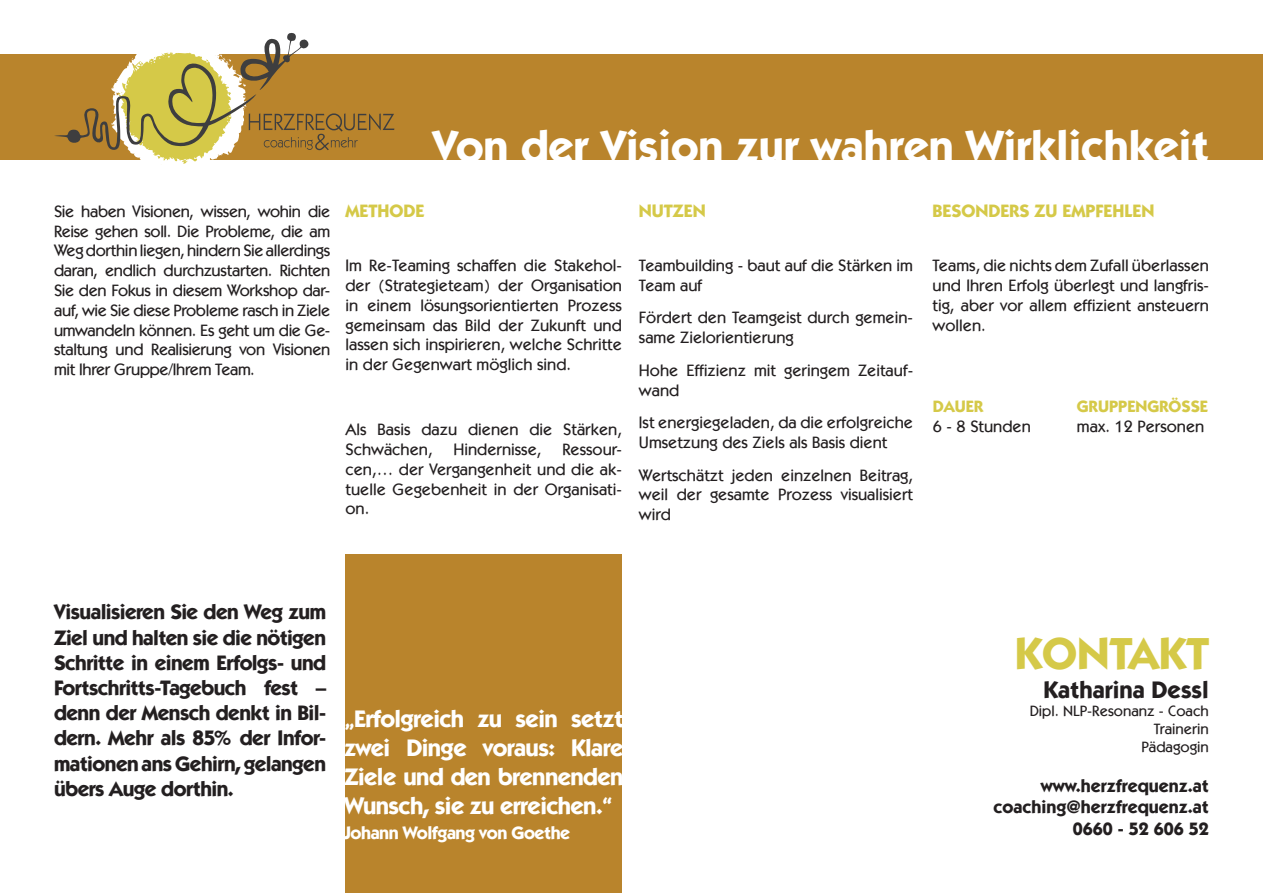
<style>
.page{position:relative;width:1263px;height:893px;background:#fff}
.page>*{position:absolute;margin:0;border:0;box-sizing:border-box;transform-origin:0 0}
.t1{font:700 45px "Itc Kabel LT";color:#fff}
.t2{font:700 45px "Itc Kabel LT";color:#d5c948}
.t3{font:700 24px/28.8px "Itc Kabel LT";letter-spacing:-.025em;color:#fff;text-align:justify}
.t4{font:700 24px "Itc Kabel LT";color:#231f20}
.t5{font:700 21px/25.2px "Itc Kabel LT";letter-spacing:-.025em;color:#231f20;text-align:justify}
.t6{font:700 18px/21.6px "Itc Kabel LT";color:#231f20;text-align:right}
.t7{font:700 18px "Itc Kabel LT";color:#d5c948}
.t8{font:700 18px "Itc Kabel LT";letter-spacing:-.025em;color:#fff}
.t9{font:500 16.5px/19.8px "Itc Kabel LT";color:#231f20;text-align:justify}
.t10{font:700 16.5px "Itc Kabel LT";color:#d5c948}
.t11{font:500 15px/18px "Itc Kabel LT";color:#231f20;text-align:right}
</style>
<div class="page">
<div style="left:345px;top:555px;width:277px;height:338px;background:#b9842c"></div>
<div style="left:0;top:54px;width:1263px;height:105px;background:#b9842c"></div>
<svg style="left:54px;top:33px;width:340px;height:131px"></svg>
<h1 class="t1" style="left:433px;top:119px;width:778px">Von der Vision zur wahren Wirklichkeit</h1>
<p class="t9" style="left:54px;top:201px;width:278px">Sie haben Visionen, wissen, wohin die Reise gehen soll. Die Probleme, die am Weg dorthin liegen, hindern Sie allerdings daran, endlich durchzustarten. Richten Sie den Fokus in diesem Workshop dar&shy;auf, wie Sie diese Probleme rasch in Ziele umwandeln können. Es geht um die Ge&shy;staltung und Realisierung von Visionen mit Ihrer Gruppe/Ihrem Team.</p>
<p class="t7" style="left:345px;top:200px;width:81px">METHODE</p>
<p class="t9" style="left:345px;top:256px;width:278px">Im Re-Teaming schaffen die Stakehol&shy;der (Strategieteam) der Organisation in einem lösungsorientierten Prozess gemeinsam das Bild der Zukunft und lassen sich inspirieren, welche Schritte in der Gegenwart möglich sind.</p>
<p class="t9" style="left:345px;top:420px;width:278px">Als Basis dazu dienen die Stärken,<br>Schwächen,</p>
<p class="t9" style="left:453px;top:439px;width:90px">Hindernisse,</p>
<p class="t9" style="left:345px;top:439px;width:278px;text-indent:217px">Ressour&shy;cen,… der Vergangenheit und die ak&shy;tuelle Gegebenheit in der Organisati&shy;on.</p>
<p class="t7" style="left:639px;top:200px;width:68px">NUTZEN</p>
<p class="t9" style="left:639px;top:256px;width:276px">Teambuilding - baut auf die Stärken im<br>Team auf</p>
<p class="t9" style="left:639px;top:308px;width:276px">Fördert den Teamgeist durch gemein&shy;same Zielorientierung</p>
<p class="t9" style="left:639px;top:360px;width:276px">Hohe Effizienz mit geringem Zeitauf&shy;wand</p>
<p class="t9" style="left:639px;top:413px;width:276px">Ist energiegeladen, da die erfolgreiche<br>Umsetzung des Ziels als Basis dient</p>
<p class="t9" style="left:639px;top:465px;width:276px">Wertschätzt jeden einzelnen Beitrag, weil der gesamte Prozess visualisiert wird</p>
<p class="t7" style="left:932px;top:200px;width:224px">BESONDERS ZU EMPFEHLEN</p>
<p class="t9" style="left:932px;top:256px;width:278px">Teams, die nichts dem Zufall überlassen und Ihren Erfolg überlegt und langfris&shy;tig, aber vor allem effizient ansteuern wollen.</p>
<p class="t10" style="left:933px;top:397px;width:52px">DAUER</p>
<p class="t9" style="left:933px;top:417px;width:100px">6 - 8 Stunden</p>
<p class="t10" style="left:1077px;top:397px;width:133px">GRUPPENGRÖSSE</p>
<p class="t9" style="left:1077px;top:417px;width:129px">max. 12 Personen</p>
<p class="t5" style="left:54px;top:599px;width:274px">Visualisieren Sie den Weg zum Ziel und halten sie die nötigen Schritte in einem Erfolgs- und Fortschritts-Tagebuch fest – denn der Mensch denkt in Bil&shy;dern. Mehr als 85% der Infor&shy;mationen ans Gehirn, gelangen übers Auge dorthin.</p>
<h2 class="t3" style="left:344px;top:704px;width:281px">„Erfolgreich zu sein setzt zwei Dinge voraus: Klare Ziele und den brennenden Wunsch, sie zu erreichen.“</h2>
<p class="t8" style="left:344px;top:822px;width:228px">Johann Wolfgang von Goethe</p>
<h1 class="t2" style="left:1015px;top:626px;width:196px">KONTAKT</h1>
<h2 class="t4" style="left:1043px;top:675px;width:167px">Katharina Dessl</h2>
<p class="t11" style="left:1030px;top:702px;width:181px">Dipl. NLP-Resonanz - Coach<br>Trainerin<br>Pädagogin</p>
<p class="t6" style="left:993px;top:774px;width:217px">www.herzfrequenz.at coaching@herzfrequenz.at<br>0660 - 52 606 52</p>
</div>
